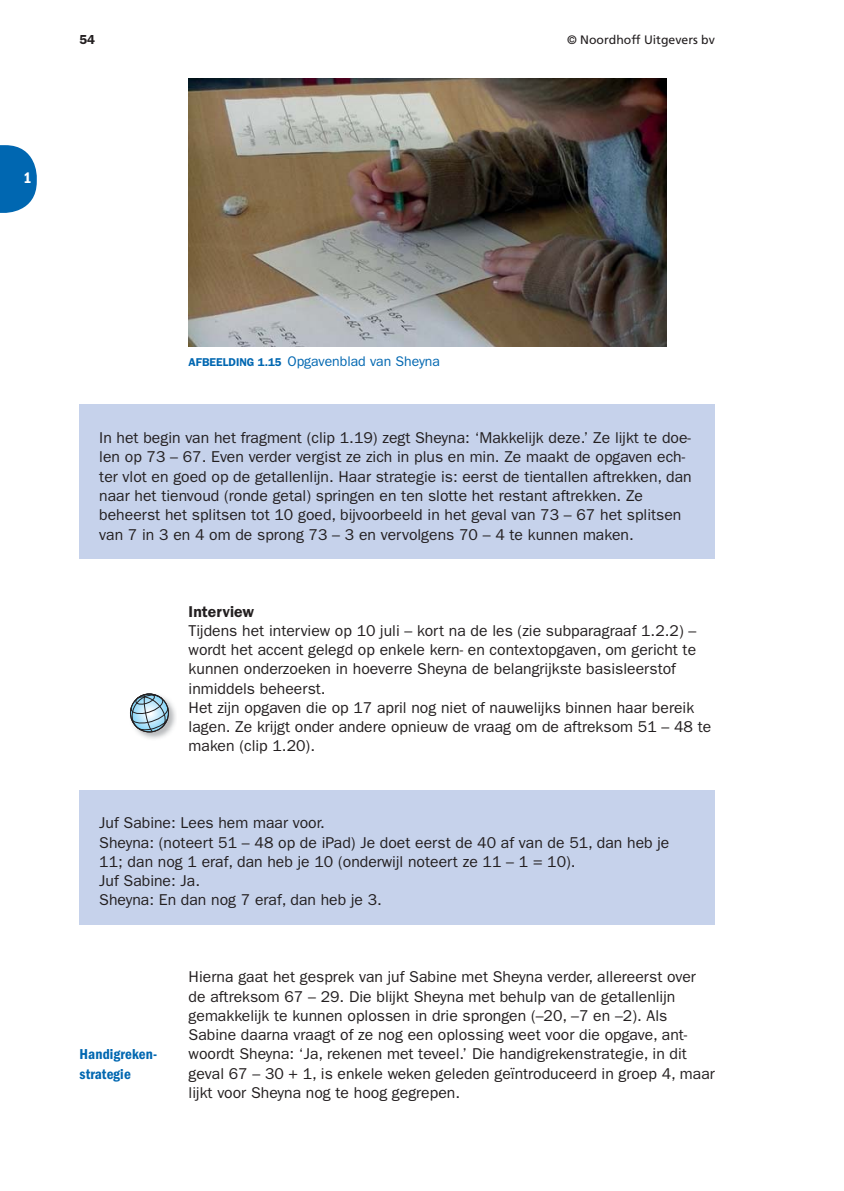
<style>
.page{position:relative;width:844px;height:1191px;background:#fff}
.page>*{position:absolute;margin:0;border:0;box-sizing:border-box;transform-origin:0 0}
.t1{font:15.75px/19.2px "ITC Franklin Gothic Std";color:#231f20}
.t2{font:600 15.75px "ITC Franklin Gothic Std";color:#231f20}
.t3{font:15.75px "ITC Franklin Gothic Std Dm Cd";color:#fff}
.t4{font:14.88px/19.2px "ITC Franklin Gothic Std Dm Cd";letter-spacing:.01em;color:#0067b1}
.t5{font:14px "ITC Franklin Gothic Std";color:#0067b1}
.t6{font:600 13.12px "ITC Franklin Gothic Std";color:#231f20}
.t7{font:12.25px "Frutiger LT Std";color:#231f20}
.s1{font-weight:600;font-size:11.38px}
</style>
<div class="page">
<svg style="left:0;top:145px;width:37px;height:68px"></svg>
<img style="left:189px;top:79px;width:477px;height:268px">
<div style="left:79px;top:405px;width:635px;height:154px;background:#c6d2eb"></div>
<div style="left:79px;top:790px;width:635px;height:134px;background:#c6d2eb"></div>
<img style="left:138px;top:700px;width:38px;height:39px">
<svg style="left:130px;top:693px;width:38px;height:39px"></svg>
<div style="left:130px;top:694px;width:39px;height:38px;border:1px solid #231f20;border-radius:50%"></div>
<p class="t6" style="left:79px;top:35px;width:17px">54</p>
<p class="t7" style="left:567px;top:34px;width:149px">© Noordhoff Uitgevers bv</p>
<p class="t3" style="left:23px;top:172px;width:10px">1</p>
<p class="t5" style="left:189px;top:356px;width:253px"><span class="s1">AFBEELDING 1.15</span> Opgavenblad van Sheyna</p>
<p class="t1" style="left:99px;top:430px;width:593px">In het begin van het fragment (clip 1.19) zegt Sheyna: ‘Makkelijk deze.’ Ze lijkt te doe&shy;len op 73 – 67. Even verder vergist ze zich in plus en min. Ze maakt de opgaven ech&shy;ter vlot en goed op de getallenlijn. Haar strategie is: eerst de tientallen aftrekken, dan naar het tienvoud (ronde getal) springen en ten slotte het restant aftrekken. Ze beheerst het splitsen tot 10 goed, bijvoorbeeld in het geval van 73 – 67 het splitsen van 7 in 3 en 4 om de sprong 73 – 3 en vervolgens 70 – 4 te kunnen maken.</p>
<p class="t2" style="left:188px;top:605px;width:67px">Interview</p>
<p class="t1" style="left:188px;top:622px;width:524px">Tijdens het interview op 10 juli – kort na de les (zie subparagraaf 1.2.2) – wordt het accent gelegd op enkele kern- en contextopgaven, om gericht te kunnen onderzoeken in hoeverre Sheyna de belangrijkste basisleerstof inmiddels beheerst.<br>Het zijn opgaven die op 17 april nog niet of nauwelijks binnen haar bereik lagen. Ze krijgt onder andere opnieuw de vraag om de aftreksom 51 – 48 te maken (clip 1.20).</p>
<p class="t1" style="left:99px;top:815px;width:571px">Juf Sabine: Lees hem maar voor.<br>Sheyna: (noteert 51 – 48 op de iPad) Je doet eerst de 40 af van de 51, dan heb je 11; dan nog 1 eraf, dan heb je 10 (onderwijl noteert ze 11 – 1 = 10).<br>Juf Sabine: Ja.<br>Sheyna: En dan nog 7 eraf, dan heb je 3.</p>
<p class="t4" style="left:79px;top:1046px;width:79px">Handigreken&shy;strategie</p>
<p class="t1" style="left:188px;top:969px;width:527px">Hierna gaat het gesprek van juf Sabine met Sheyna verder, allereerst over de aftreksom 67 – 29. Die blijkt Sheyna met behulp van de getallenlijn gemakkelijk te kunnen oplossen in drie sprongen (–20, –7 en –2). Als Sabine daarna vraagt of ze nog een oplossing weet voor die opgave, ant&shy;woordt Sheyna: ‘Ja, rekenen met teveel.’ Die handigrekenstrategie, in dit geval 67 – 30 + 1, is enkele weken geleden geïntroduceerd in groep 4, maar lijkt voor Sheyna nog te hoog gegrepen.</p>
</div>
